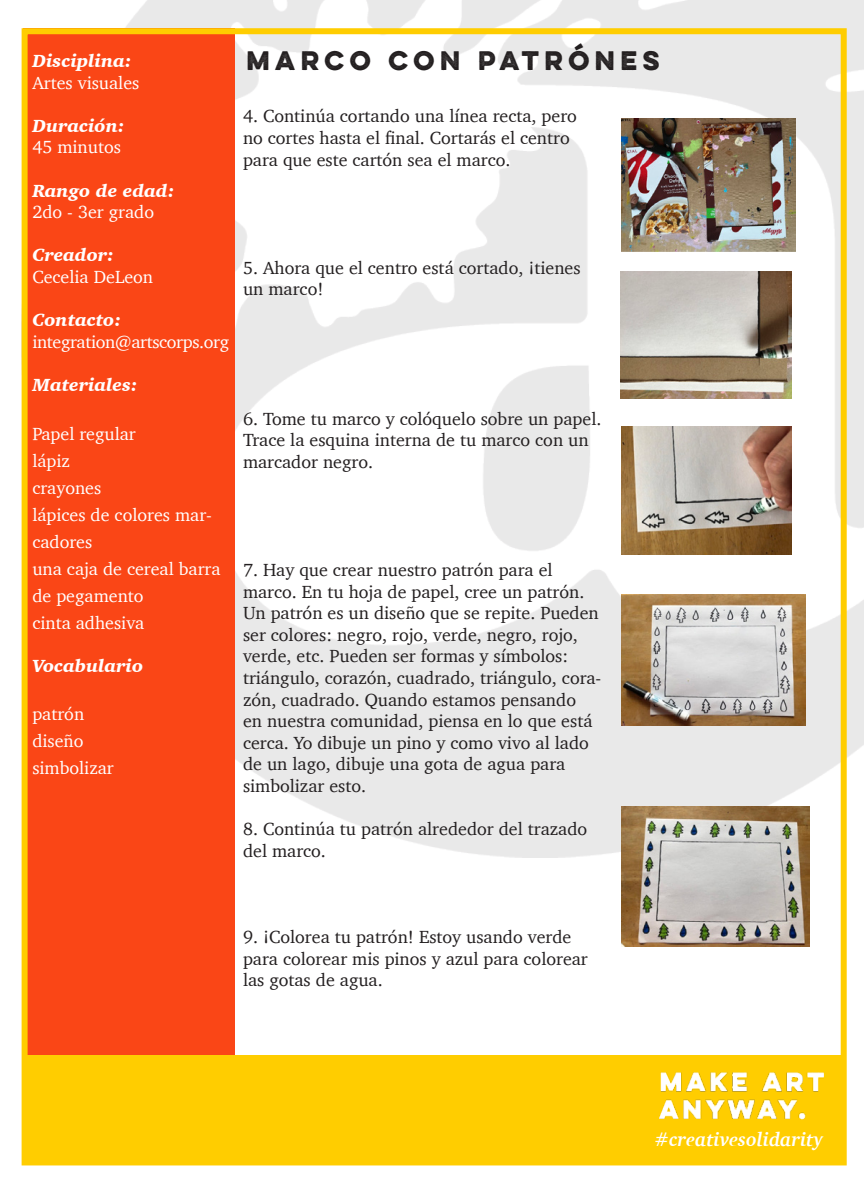
<style>
.page{position:relative;width:864px;height:1188px;background:#fff}
.page>*{position:absolute;margin:0;border:0;box-sizing:border-box;transform-origin:0 0}
.t1{font:700 24px "Lulo One";color:#231f20}
.t2{font:italic 700 19.5px "Charter";color:#fff}
.t3{font:18px/21.6px "Charter";color:#231f20}
.t4{font:18px/27px "Charter";color:#fff}
.t5{font:italic 900 18px "Charter";color:#fff}
.t6{font:18px "Charter";letter-spacing:-.02em;color:#fff}
</style>
<div class="page">
<img style="left:125px;top:0;width:739px;height:857px">
<div style="left:24px;top:28px;width:211px;height:1131px;background:#fa4616"></div>
<div style="left:22px;top:28px;width:825px;height:1137px;border:6px solid #ffcd00"></div>
<div style="left:24px;top:1055px;width:818px;height:107px;background:#ffcd00"></div>
<img style="left:621px;top:118px;width:175px;height:134px">
<img style="left:621px;top:272px;width:170px;height:127px">
<img style="left:622px;top:427px;width:169px;height:128px">
<img style="left:621px;top:594px;width:184px;height:131px">
<img style="left:621px;top:806px;width:189px;height:141px">
<img style="left:659px;top:1072px;width:165px;height:48px">
<p class="t5" style="left:32px;top:50px;width:101px">Disciplina:</p>
<p class="t1" style="left:246px;top:42px;width:420px">MARCO CON PATRÓNES</p>
<p class="t4" style="left:32px;top:69px;width:109px">Artes visuales</p>
<p class="t5" style="left:32px;top:115px;width:94px">Duración:</p>
<p class="t4" style="left:32px;top:134px;width:90px">45 minutos</p>
<p class="t5" style="left:32px;top:179px;width:144px">Rango de edad:</p>
<p class="t4" style="left:32px;top:198px;width:123px">2do - 3er grado</p>
<p class="t5" style="left:32px;top:244px;width:83px">Creador:</p>
<p class="t4" style="left:32px;top:263px;width:122px">Cecelia DeLeon</p>
<p class="t5" style="left:32px;top:309px;width:90px">Contacto:</p>
<p class="t6" style="left:32px;top:326px;width:198px">integration@artscorps.org</p>
<p class="t5" style="left:32px;top:374px;width:107px">Materiales:</p>
<p class="t4" style="left:32px;top:420px;width:105px">Papel regular</p>
<p class="t4" style="left:32px;top:447px;width:39px">lápiz</p>
<p class="t4" style="left:32px;top:474px;width:70px">crayones</p>
<p class="t4" style="left:32px;top:501px;width:181px">lápices de colores mar&shy;cadores</p>
<p class="t4" style="left:32px;top:555px;width:190px">una caja de cereal barra de pegamento</p>
<p class="t4" style="left:32px;top:609px;width:113px">cinta adhesiva</p>
<p class="t5" style="left:32px;top:655px;width:112px">Vocabulario</p>
<p class="t4" style="left:32px;top:701px;width:53px">patrón</p>
<p class="t4" style="left:32px;top:728px;width:53px">diseño</p>
<p class="t4" style="left:32px;top:755px;width:83px">simbolizar</p>
<p class="t3" style="left:243px;top:105px;width:335px">4. Continúa cortando una línea recta, pero no cortes hasta el final. Cortarás el centro para que este cartón sea el marco.</p>
<p class="t3" style="left:243px;top:256px;width:339px">5. Ahora que el centro está cortado, ¡tienes un marco!</p>
<p class="t3" style="left:243px;top:408px;width:360px">6. Tome tu marco y colóquelo sobre un papel.<br>Trace la esquina interna de tu marco con un marcador negro.</p>
<p class="t3" style="left:243px;top:559px;width:360px">7. Hay que crear nuestro patrón para el marco. En tu hoja de papel, cree un patrón.<br>Un patrón es un diseño que se repite. Pueden ser colores: negro, rojo, verde, negro, rojo, verde, etc. Pueden ser formas y símbolos: triángulo, corazón, cuadrado, triángulo, cora&shy;zón, cuadrado. Quando estamos pensando<br>en nuestra comunidad, piensa en lo que está cerca. Yo dibuje un pino y como vivo al lado de un lago, dibuje una gota de agua para simbolizar esto.</p>
<p class="t3" style="left:243px;top:818px;width:346px">8. Continúa tu patrón alrededor del trazado del marco.</p>
<p class="t3" style="left:243px;top:926px;width:346px">9. ¡Colorea tu patrón! Estoy usando verde para colorear mis pinos y azul para colorear las gotas de agua.</p>
<p class="t2" style="left:654px;top:1123px;width:170px">#creativesolidarity</p>
</div>
